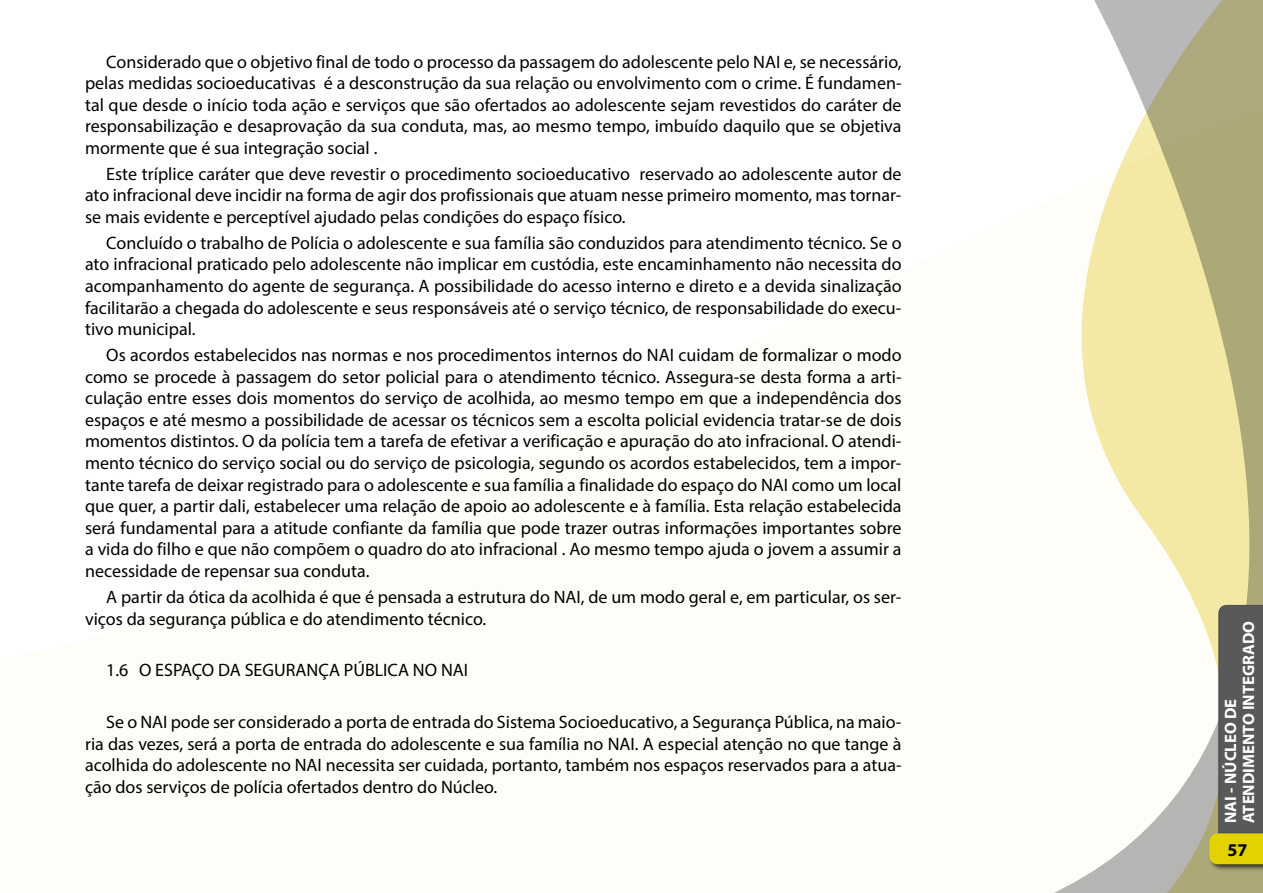
<style>
.page{position:relative;width:1263px;height:893px;background:#fff}
.page>*{position:absolute;margin:0;border:0;box-sizing:border-box;transform-origin:0 0}
.t1{font:18px/21.6px "Myriad Pro";color:#000;text-align:justify}
.t2{font:700 18px "Myriad Pro";color:#000}
.t3{font:700 16.5px/18px "Myriad Pro";color:#fff}
</style>
<div class="page">
<svg style="left:1054px;top:0;width:209px;height:893px"></svg>
<div style="left:1208px;top:832px;width:55px;height:40px;background:#000;opacity:.75"></div>
<svg style="left:1209px;top:605px;width:54px;height:259px;background:#7c7b60"></svg>
<p class="t1" style="left:85px;top:50px;width:818px;text-indent:21px">Considerado que o objetivo final de todo o processo da passagem do adolescente pelo NAI e, se necessário, pelas medidas socioeducativas é a desconstrução da sua relação ou envolvimento com o crime. é fundamen&shy;tal que desde o início toda ação e serviços que são ofertados ao adolescente sejam revestidos do caráter de responsabilização e desaprovação da sua conduta, mas, ao mesmo tempo, imbuído daquilo que se objetiva mormente que é sua integração social .</p>
<p class="t1" style="left:85px;top:163px;width:818px;text-indent:21px">Este tríplice caráter que deve revestir o procedimento socioeducativo reservado ao adolescente autor de ato infracional deve incidir na forma de agir dos profissionais que atuam nesse primeiro momento, mas tornar&shy;se mais evidente e perceptível ajudado pelas condições do espaço físico.</p>
<p class="t1" style="left:85px;top:232px;width:818px;text-indent:21px">Concluído o trabalho de Polícia o adolescente e sua família são conduzidos para atendimento técnico. Se o ato infracional praticado pelo adolescente não implicar em custódia, este encaminhamento não necessita do acompanhamento do agente de segurança. A possibilidade do acesso interno e direto e a devida sinalização facilitarão a chegada do adolescente e seus responsáveis até o serviço técnico, de responsabilidade do execu&shy;tivo municipal.</p>
<p class="t1" style="left:85px;top:344px;width:818px;text-indent:21px">Os acordos estabelecidos nas normas e nos procedimentos internos do NAI cuidam de formalizar o modo como se procede à passagem do setor policial para o atendimento técnico. Assegura-se desta forma a arti&shy;culação entre esses dois momentos do serviço de acolhida, ao mesmo tempo em que a independência dos espaços e até mesmo a possibilidade de acessar os técnicos sem a escolta policial evidencia tratar-se de dois momentos distintos. O da polícia tem a tarefa de efetivar a verificação e apuração do ato infracional. O atendi&shy;mento técnico do serviço social ou do serviço de psicologia, segundo os acordos estabelecidos, tem a impor&shy;tante tarefa de deixar registrado para o adolescente e sua família a finalidade do espaço do NAI como um local que quer, a partir dali, estabelecer uma relação de apoio ao adolescente e à família. Esta relação estabelecida será fundamental para a atitude confiante da família que pode trazer outras informações importantes sobre a vida do filho e que não compõem o quadro do ato infracional . Ao mesmo tempo ajuda o jovem a assumir a necessidade de repensar sua conduta.</p>
<p class="t1" style="left:85px;top:586px;width:818px;text-indent:21px">A partir da ótica da acolhida é que é pensada a estrutura do NAI, de um modo geral e, em particular, os ser&shy;viços da segurança pública e do atendimento técnico.</p>
<p class="t1" style="left:106px;top:659px;width:363px">1.6 O ESPAÇO DA SEGURANÇA PÚBLICA NO NAI</p>
<p class="t1" style="left:85px;top:711px;width:818px;text-indent:21px">Se o NAI pode ser considerado a porta de entrada do Sistema Socioeducativo, a Segurança Pública, na maio&shy;ria das vezes, será a porta de entrada do adolescente e sua família no NAI. A especial atenção no que tange à acolhida do adolescente no NAI necessita ser cuidada, portanto, também nos espaços reservados para a atua&shy;ção dos serviços de polícia ofertados dentro do Núcleo.</p>
<p class="t3" style="left:1221px;top:823px;width:204px;rotate:-90deg">NAI - NÚCLEO DE<br>ATENDIMENTO INTEGRADO</p>
<p class="t2" style="left:1227px;top:838px;width:21px">57</p>
</div>
